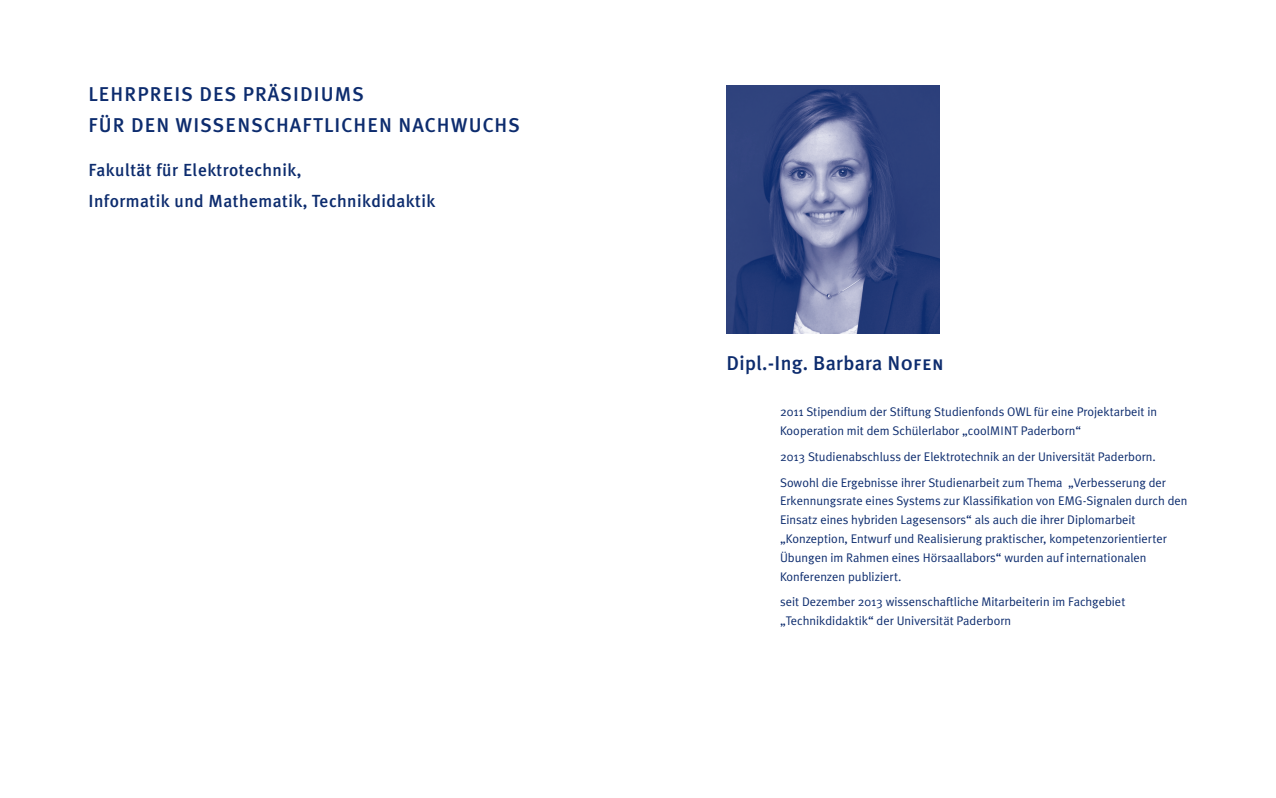
<style>
.page{position:relative;width:1276px;height:798px;background:#fff}
.page>*{position:absolute;margin:0;border:0;box-sizing:border-box;transform-origin:0 0}
.t1{font:500 20px/31.2px "Meta Plus";letter-spacing:.05em;color:#0d2c6e}
.t2{font:500 20px "Meta Plus";letter-spacing:.015em;color:#0d2c6e}
.t3{font:500 17.5px/31.2px "Meta Plus";letter-spacing:.025em;color:#0d2c6e}
.t4{font:12.5px/18.8px "Meta Plus Normal";color:#0d2c6e}
.s1{font-family:"Meta Plus Medium Caps";font-weight:400}
</style>
<div class="page">
<img style="left:726px;top:85px;width:213px;height:248px">
<h1 class="t1" style="left:89px;top:78px;width:433px">LEHRPREIS DES PRÄSIDIUMS<br>FÜR DEN WISSENSCHAFTLICHEN NACHWUCHS</h1>
<h2 class="t3" style="left:89px;top:154px;width:348px">Fakultät für Elektrotechnik,<br>Informatik und Mathematik, Technikdidaktik</h2>
<h1 class="t2" style="left:726px;top:352px;width:219px">Dipl.-Ing. Barbara <span class="s1">Nofen</span></h1>
<p class="t4" style="left:780px;top:402px;width:379px">2011 Stipendium der Stiftung Studienfonds OWL für eine Projektarbeit in<br>Kooperation mit dem Schülerlabor „coolMINT Paderborn“</p>
<p class="t4" style="left:780px;top:443px;width:387px;line-height:25.9px">2013 Studienabschluss der Elektrotechnik an der Universität Paderborn.<br>Sowohl die Ergebnisse ihrer Studienarbeit zum Thema „Verbesserung der</p>
<p class="t4" style="left:780px;top:491px;width:409px">Erkennungsrate eines Systems zur Klassifikation von EMG-Signalen durch den Einsatz eines hybriden Lagesensors“ als auch die ihrer Diplomarbeit „Konzeption, Entwurf und Realisierung praktischer, kompetenzorientierter Übungen im Rahmen eines Hörsaallabors“ wurden auf internationalen Konferenzen publiziert.</p>
<p class="t4" style="left:780px;top:592px;width:347px">seit Dezember 2013 wissenschaftliche Mitarbeiterin im Fachgebiet „Technikdidaktik“ der Universität Paderborn</p>
</div>
